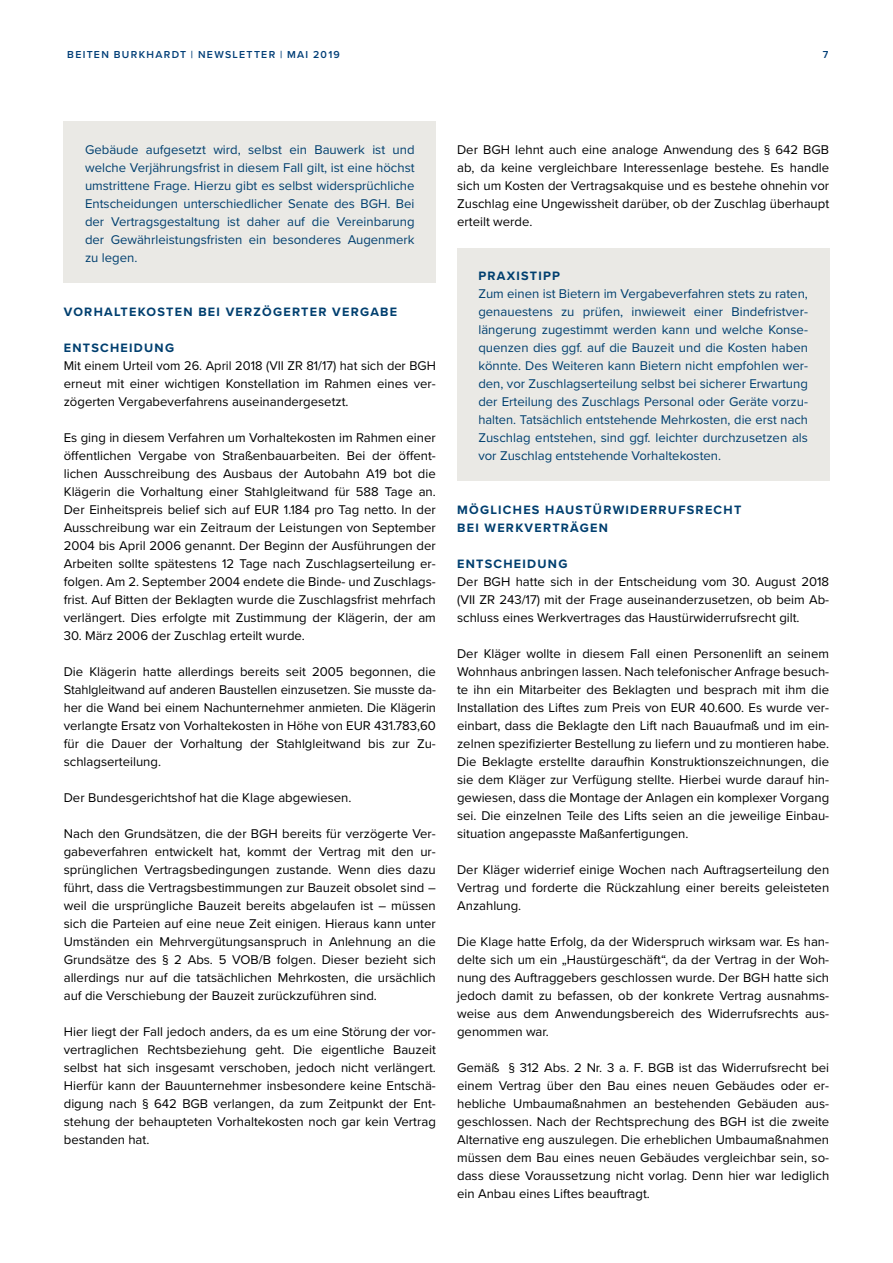
<style>
.page{position:relative;width:893px;height:1263px;background:#fff}
.page>*{position:absolute;margin:0;border:0;box-sizing:border-box;transform-origin:0 0}
.t1{font:13.2px/18px "Proxima Nova";color:#000;text-align:justify}
.t2{font:13.2px/18px "Proxima Nova";color:#003f6f;text-align:justify}
.t3{font:700 12.6px/18px "Proxima Nova";letter-spacing:.1em;color:#003f6f}
.t4{font:600 10.5px "Proxima Nova";letter-spacing:.125em;color:#003e77}
</style>
<div class="page">
<div style="left:64px;top:122px;width:372px;height:161px;background:#eae9e5"></div>
<div style="left:457px;top:248px;width:372px;height:233px;background:#eae9e5"></div>
<p class="t4" style="left:67px;top:47px;width:274px">BEITEN BURKHARDT | NEWSLETTER | MAI 2019</p>
<p class="t4" style="left:823px;top:47px;width:7px">7</p>
<p class="t2" style="left:85px;top:140px;width:331px">Gebäude aufgesetzt wird, selbst ein Bauwerk ist und welche Verjährungsfrist in diesem Fall gilt, ist eine höchst umstrittene Frage. Hierzu gibt es selbst widersprüchliche Entscheidungen unterschiedlicher Senate des BGH. Bei der Vertragsgestaltung ist daher auf die Vereinbarung der Gewährleistungsfristen ein besonderes Augenmerk zu legen.</p>
<p class="t3" style="left:64px;top:302px;width:335px">VORHALTEKOSTEN BEI VERZÖGERTER VERGABE</p>
<p class="t3" style="left:64px;top:338px;width:112px">ENTSCHEIDUNG</p>
<p class="t1" style="left:64px;top:356px;width:374px">Mit einem Urteil vom 26. April 2018 (VII ZR 81/17) hat sich der BGH erneut mit einer wichtigen Konstellation im Rahmen eines ver&shy;zögerten Vergabeverfahrens auseinandergesetzt.</p>
<p class="t1" style="left:64px;top:428px;width:374px">Es ging in diesem Verfahren um Vorhaltekosten im Rahmen einer öffentlichen Vergabe von Straßenbauarbeiten. Bei der öffent&shy;lichen Ausschreibung des Ausbaus der Autobahn A19 bot die Klägerin die Vorhaltung einer Stahlgleitwand für 588 Tage an.<br>Der Einheitspreis belief sich auf EUR 1.184 pro Tag netto. In der Ausschreibung war ein Zeitraum der Leistungen von September 2004 bis April 2006 genannt. Der Beginn der Ausführungen der Arbeiten sollte spätestens 12 Tage nach Zuschlagserteilung er&shy;folgen. Am 2. September 2004 endete die Binde- und Zuschlags&shy;frist. Auf Bitten der Beklagten wurde die Zuschlagsfrist mehrfach verlängert. Dies erfolgte mit Zustimmung der Klägerin, der am</p>
<p class="t1" style="left:64px;top:626px;width:243px">30. März 2006 der Zuschlag erteilt wurde.</p>
<p class="t1" style="left:64px;top:662px;width:374px">Die Klägerin hatte allerdings bereits seit 2005 begonnen, die Stahlgleitwand auf anderen Baustellen einzusetzen. Sie musste da&shy;her die Wand bei einem Nachunternehmer anmieten. Die Klägerin verlangte Ersatz von Vorhaltekosten in Höhe von EUR 431.783,60 für die Dauer der Vorhaltung der Stahlgleitwand bis zur Zu&shy;schlagserteilung.</p>
<p class="t1" style="left:64px;top:788px;width:289px">Der Bundesgerichtshof hat die Klage abgewiesen.</p>
<p class="t1" style="left:64px;top:824px;width:374px">Nach den Grundsätzen, die der BGH bereits für verzögerte Ver&shy;gabeverfahren entwickelt hat, kommt der Vertrag mit den ur&shy;sprünglichen Vertragsbedingungen zustande. Wenn dies dazu führt, dass die Vertragsbestimmungen zur Bauzeit obsolet sind – weil die ursprüngliche Bauzeit bereits abgelaufen ist – müssen sich die Parteien auf eine neue Zeit einigen. Hieraus kann unter Umständen ein Mehrvergütungsanspruch in Anlehnung an die Grundsätze des § 2 Abs. 5 VOB/B folgen. Dieser bezieht sich allerdings nur auf die tatsächlichen Mehrkosten, die ursächlich auf die Verschiebung der Bauzeit zurückzuführen sind.</p>
<p class="t1" style="left:64px;top:1022px;width:374px">Hier liegt der Fall jedoch anders, da es um eine Störung der vor&shy;vertraglichen Rechtsbeziehung geht. Die eigentliche Bauzeit selbst hat sich insgesamt verschoben, jedoch nicht verlängert.<br>Hierfür kann der Bauunternehmer insbesondere keine Entschä&shy;digung nach § 642 BGB verlangen, da zum Zeitpunkt der Ent&shy;stehung der behaupteten Vorhaltekosten noch gar kein Vertrag bestanden hat.</p>
<p class="t1" style="left:457px;top:140px;width:374px">Der BGH lehnt auch eine analoge Anwendung des § 642 BGB ab, da keine vergleichbare Interessenlage bestehe. Es handle sich um Kosten der Vertragsakquise und es bestehe ohnehin vor Zuschlag eine Ungewissheit darüber, ob der Zuschlag überhaupt erteilt werde.</p>
<p class="t3" style="left:478px;top:266px;width:83px">PRAXISTIPP</p>
<p class="t2" style="left:478px;top:284px;width:331px">Zum einen ist Bietern im Vergabeverfahren stets zu raten, genauestens zu prüfen, inwieweit einer Bindefristver&shy;längerung zugestimmt werden kann und welche Konse&shy;quenzen dies ggf. auf die Bauzeit und die Kosten haben könnte. Des Weiteren kann Bietern nicht empfohlen wer&shy;den, vor Zuschlagserteilung selbst bei sicherer Erwartung der Erteilung des Zuschlags Personal oder Geräte vorzu&shy;halten. Tatsächlich entstehende Mehrkosten, die erst nach Zuschlag entstehen, sind ggf. leichter durchzusetzen als vor Zuschlag entstehende Vorhaltekosten.</p>
<p class="t3" style="left:457px;top:500px;width:286px">MÖGLICHES HAUSTÜRWIDERRUFSRECHT<br>BEI WERKVERTRÄGEN</p>
<p class="t3" style="left:457px;top:554px;width:112px">ENTSCHEIDUNG</p>
<p class="t1" style="left:457px;top:572px;width:374px">Der BGH hatte sich in der Entscheidung vom 30. August 2018 (VII ZR 243/17) mit der Frage auseinanderzusetzen, ob beim Ab&shy;schluss eines Werkvertrages das Haustürwiderrufsrecht gilt.</p>
<p class="t1" style="left:457px;top:644px;width:374px">Der Kläger wollte in diesem Fall einen Personenlift an seinem Wohnhaus anbringen lassen. Nach telefonischer Anfrage besuch&shy;te ihn ein Mitarbeiter des Beklagten und besprach mit ihm die Installation des Liftes zum Preis von EUR 40.600. Es wurde ver&shy;einbart, dass die Beklagte den Lift nach Bauaufmaß und im ein&shy;zelnen spezifizierter Bestellung zu liefern und zu montieren habe.<br>Die Beklagte erstellte daraufhin Konstruktionszeichnungen, die sie dem Kläger zur Verfügung stellte. Hierbei wurde darauf hin&shy;gewiesen, dass die Montage der Anlagen ein komplexer Vorgang sei. Die einzelnen Teile des Lifts seien an die jeweilige Einbau&shy;situation angepasste Maßanfertigungen.</p>
<p class="t1" style="left:457px;top:860px;width:374px">Der Kläger widerrief einige Wochen nach Auftragserteilung den Vertrag und forderte die Rückzahlung einer bereits geleisteten Anzahlung.</p>
<p class="t1" style="left:457px;top:932px;width:374px">Die Klage hatte Erfolg, da der Widerspruch wirksam war. Es han&shy;delte sich um ein „Haustürgeschäft“, da der Vertrag in der Woh&shy;nung des Auftraggebers geschlossen wurde. Der BGH hatte sich jedoch damit zu befassen, ob der konkrete Vertrag ausnahms&shy;weise aus dem Anwendungsbereich des Widerrufsrechts aus&shy;genommen war.</p>
<p class="t1" style="left:457px;top:1058px;width:374px">Gemäß § 312 Abs. 2 Nr. 3 a. F. BGB ist das Widerrufsrecht bei einem Vertrag über den Bau eines neuen Gebäudes oder er&shy;hebliche Umbaumaßnahmen an bestehenden Gebäuden aus&shy;geschlossen. Nach der Rechtsprechung des BGH ist die zweite Alternative eng auszulegen. Die erheblichen Umbaumaßnahmen müssen dem Bau eines neuen Gebäudes vergleichbar sein, so&shy;dass diese Voraussetzung nicht vorlag. Denn hier war lediglich ein Anbau eines Liftes beauftragt.</p>
</div>
